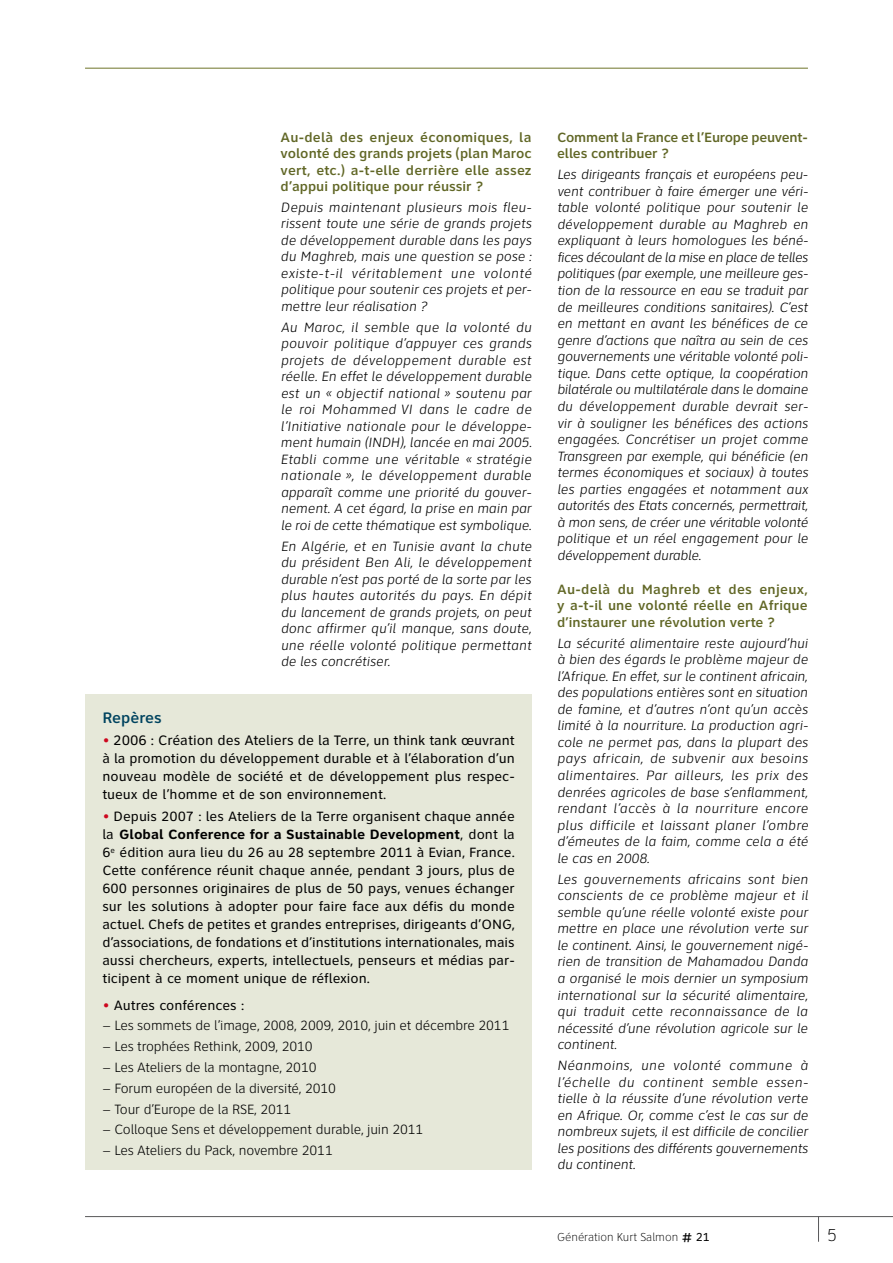
<style>
.page{position:relative;width:893px;height:1263px;background:#fff}
.page>*{position:absolute;margin:0;border:0;box-sizing:border-box;transform-origin:0 0}
.t1{font:100 18px "Clearview Text";color:#000}
.t2{font:500 15.75px "Clearview Text";color:#00435f}
.t3{font:14.25px "Clearview Text";color:#000}
.t4{font:italic 300 13.95px/16.5px "Clearview Text";letter-spacing:-.005em;color:#000;text-align:justify}
.t5{font:13.95px/18px "Clearview Text";color:#000;text-align:justify}
.t6{font:300 13.95px "Clearview Text";letter-spacing:-.01em;color:#000}
.t7{font:500 13.95px/16.5px "Clearview Text";color:#616726;text-align:justify}
.t8{font:500 13.95px/16.5px "Clearview Text";letter-spacing:-.02em;color:#616726}
.t9{font:100 12px "Clearview Text";color:#000}
.s1{font-weight:300;color:#cd071e}
.s2{font-size:13.95px}
.s3{font-weight:300;font-size:14.25px;color:#cd071e}
.s4{font-weight:700}
.s5{font-weight:400;font-size:16.5px}
.s6{font-weight:400}
</style>
<div class="page">
<svg style="left:818px;top:1217px;width:1px;height:25px"></svg>
<hr style="left:85px;top:1216px;width:808px;height:1px;background:#58585a">
<hr style="left:85px;top:67px;width:723px;height:2px;background:#9ea270">
<div style="left:85px;top:694px;width:447px;height:475px;background:#e6e8d9"></div>
<p class="t7" style="left:281px;top:129px;width:253px">Au-delà des enjeux économiques, la volonté des grands projets (plan Maroc vert, etc.) a-t-elle derrière elle assez d’appui politique pour réussir ?</p>
<p class="t4" style="left:281px;top:199px;width:252px">Depuis maintenant plusieurs mois fleu&shy;rissent toute une série de grands projets de développement durable dans les pays du Maghreb, mais une question se pose : existe-t-il véritablement une volonté politique pour soutenir ces projets et per&shy;mettre leur réalisation ?</p>
<p class="t4" style="left:281px;top:319px;width:253px">Au Maroc, il semble que la volonté du pouvoir politique d’appuyer ces grands projets de développement durable est réelle. En effet le développement durable est un « objectif national » soutenu par le roi Mohammed VI dans le cadre de l’Initiative nationale pour le développe&shy;ment humain (INDH), lancée en mai 2005.<br>Etabli comme une véritable « stratégie nationale », le développement durable apparaît comme une priorité du gouver&shy;nement. A cet égard, la prise en main par le roi de cette thématique est symbolique.</p>
<p class="t4" style="left:281px;top:538px;width:253px">En Algérie, et en Tunisie avant la chute du président Ben Ali, le développement durable n’est pas porté de la sorte par les plus hautes autorités du pays. En dépit du lancement de grands projets, on peut donc affirmer qu’il manque, sans doute, une réelle volonté politique permettant de les concrétiser.</p>
<p class="t2" style="left:102px;top:708px;width:61px">Repères</p>
<p class="t3" style="left:102px;top:732px;width:414px"><span class="s1">•</span> 2006 : Création des Ateliers de la Terre, <span class="s2">un think tank œuvrant</span></p>
<p class="t5" style="left:102px;top:749px;width:414px">à la promotion du développement durable et à l’élaboration d’un nouveau modèle de société et de développement plus respec&shy;tueux de l’homme et de son environnement.</p>
<p class="t5" style="left:102px;top:807px;width:414px"><span class="s3">•</span> Depuis 2007 : les Ateliers de la Terre organisent chaque année la <span class="s4">Global Conference for a Sustainable Development</span>, dont la 6<sup>e</sup> édition aura lieu du 26 au 28 septembre 2011 à Evian, France.<br>Cette conférence réunit chaque année, pendant 3 jours, plus de 600 personnes originaires de plus de 50 pays, venues échanger sur les solutions à adopter pour faire face aux défis du monde actuel. Chefs de petites et grandes entreprises, dirigeants d’ON G, d’associations, de fondations et d’institutions internationales, mais aussi chercheurs, experts, intellectuels, penseurs et médias par&shy;ticipent à ce moment unique de réflexion.</p>
<p class="t5" style="left:102px;top:996px;width:143px"><span class="s3">•</span> Autres conférences :</p>
<p class="t6" style="left:102px;top:1018px;width:409px">– Les sommets de l’image, 2008, 2009, 2010, juin et décembre 2011</p>
<p class="t6" style="left:102px;top:1039px;width:212px">– Les trophées Rethink, 2009, 2010</p>
<p class="t6" style="left:102px;top:1060px;width:216px">– Les Ateliers de la montagne, 2010</p>
<p class="t6" style="left:102px;top:1080px;width:235px">– Forum européen de la diversité, 2010</p>
<p class="t6" style="left:102px;top:1101px;width:191px">– Tour d’Europe de la RSE, 2011</p>
<p class="t6" style="left:102px;top:1122px;width:323px">– Colloque Sens et développement durable, juin 2011</p>
<p class="t6" style="left:102px;top:1143px;width:232px">– Les Ateliers du Pack, novembre 2011</p>
<p class="t8" style="left:557px;top:129px;width:252px">Comment la France et l’Europe peuvent&shy;elles contribuer ?</p>
<p class="t4" style="left:557px;top:166px;width:253px">Les dirigeants français et européens peu&shy;vent contribuer à faire émerger une véri&shy;table volonté politique pour soutenir le développement durable au Maghreb en expliquant à leurs homologues les béné&shy;fices découlant de la mise en place de telles politiques (par exemple, une meilleure ges&shy;tion de la ressource en eau se traduit par de meilleures conditions sanitaires). C’est en mettant en avant les bénéfices de ce genre d’actions que naîtra au sein de ces gouvernements une véritable volonté poli&shy;tique. Dans cette optique, la coopération bilatérale ou multilatérale dans le domaine du développement durable devrait ser&shy;vir à souligner les bénéfices des actions engagées. Concrétiser un projet comme Transgreen par exemple, qui bénéficie (en termes économiques et sociaux) à toutes les parties engagées et notamment aux autorités des Etats concernés, permettrait, à mon sens, de créer une véritable volonté politique et un réel engagement pour le développement durable.</p>
<p class="t7" style="left:557px;top:581px;width:252px">Au-delà du Maghreb et des enjeux, y a-t-il une volonté réelle en Afrique d’instaurer une révolution verte ?</p>
<p class="t4" style="left:557px;top:635px;width:253px">La sécurité alimentaire reste aujourd’hui à bien des égards le problème majeur de l’Afrique. En effet, sur le continent africain, des populations entières sont en situation de famine, et d’autres n’ont qu’un accès limité à la nourriture. La production agri&shy;cole ne permet pas, dans la plupart des pays africain, de subvenir aux besoins alimentaires. Par ailleurs, les prix des denrées agricoles de base s’enflamment, rendant l’accès à la nourriture encore plus difficile et laissant planer l’ombre d’émeutes de la faim, comme cela a été le cas en 2008.</p>
<p class="t4" style="left:557px;top:871px;width:252px">Les gouvernements africains sont bien conscients de ce problème majeur et il semble qu’une réelle volonté existe pour mettre en place une révolution verte sur le continent. Ainsi, le gouvernement nigé&shy;rien de transition de Mahamadou Danda a organisé le mois dernier un symposium international sur la sécurité alimentaire, qui traduit cette reconnaissance de la nécessité d’une révolution agricole sur le continent.</p>
<p class="t4" style="left:557px;top:1057px;width:253px">Néanmoins, une volonté commune à l’échelle du continent semble essen&shy;tielle à la réussite d’une révolution verte en Afrique. Or, comme c’est le cas sur de nombreux sujets, il est difficile de concilier les positions des différents gouvernements du continent.</p>
<p class="t9" style="left:557px;top:1231px;width:154px">Génération Kurt Salmon <span class="s5">#</span> <span class="s6">21</span></p>
<p class="t1" style="left:827px;top:1226px;width:11px">5</p>
</div>
